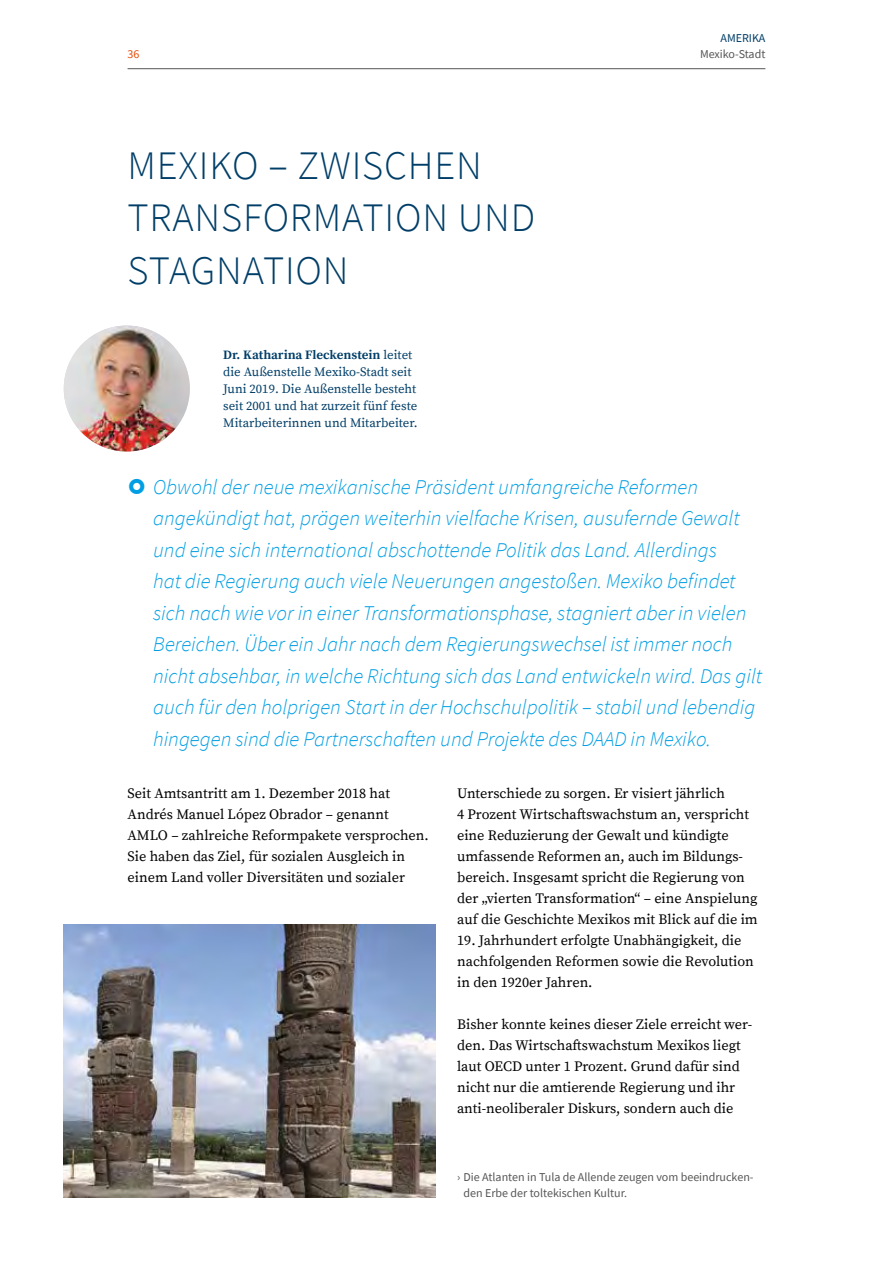
<style>
.page{position:relative;width:893px;height:1263px;background:#fff}
.page>*{position:absolute;margin:0;border:0;box-sizing:border-box;transform-origin:0 0}
.t1{font:300 40.5px/52.5px "Source Sans Pro";letter-spacing:.02em;color:#003e68}
.t2{font:italic 300 21px/31.5px "Source Sans Pro";color:#009ee3}
.t3{font:14.25px/21px "Source Serif Pro";color:#000}
.t4{font:12.75px/17px "Source Serif Pro";color:#003e68}
.t5{font:12px/16.5px "Source Sans Pro";color:#565655}
.t6{font:12px "Source Sans Pro";color:#003e68}
.t7{font:12px "Source Sans Pro";color:#e94c05}
.s1{font-weight:700}
</style>
<div class="page">
<img style="left:64px;top:326px;width:126px;height:126px;border-radius:63px">
<img style="left:64px;top:924px;width:372px;height:273px">
<hr style="left:128px;top:68px;width:637px;height:1px;background:#565655">
<p class="t6" style="left:720px;top:30px;width:46px">AMERIKA</p>
<p class="t7" style="left:128px;top:46px;width:13px">36</p>
<p class="t5" style="left:700px;top:46px;width:67px">Mexiko-Stadt</p>
<h1 class="t1" style="left:128px;top:139px;width:409px">MEXIKO – ZWISCHEN<br>TRANSFORMATION UND<br>STAGNATION</h1>
<p class="t4" style="left:223px;top:347px;width:196px"><span class="s1">Dr. Katharina Fleckenstein</span> leitet die Außenstelle Mexiko-Stadt seit Juni 2019. Die Außenstelle besteht seit 2001 und hat zurzeit fünf feste Mitarbeiterinnen und Mitarbeiter.</p>
<p class="t2" style="left:153px;top:471px;width:611px">Obwohl der neue mexikanische Präsident umfangreiche Reformen angekündigt hat, prägen weiterhin vielfache Krisen, ausufernde Gewalt und eine sich international abschottende Politik das Land. Allerdings<br>hat die Regierung auch viele Neuerungen angestoßen. Mexiko befindet sich nach wie vor in einer Transformationsphase, stagniert aber in vielen Bereichen. Über ein Jahr nach dem Regierungswechsel ist immer noch nicht absehbar, in welche Richtung sich das Land entwickeln wird. Das gilt auch für den holprigen Start in der Hochschulpolitik – stabil und lebendig hingegen sind die Partnerschaften und Projekte des DAAD in Mexiko.</p>
<p class="t3" style="left:128px;top:783px;width:303px">Seit Amtsantritt am 1. Dezember 2018 hat Andrés Manuel López Obrador – genannt AMLO – zahlreiche Reformpakete versprochen.<br>Sie haben das Ziel, für sozialen Ausgleich in einem Land voller Diversitäten und sozialer</p>
<p class="t3" style="left:457px;top:783px;width:302px">Unterschiede zu sorgen. Er visiert jährlich<br>4 Prozent Wirtschaftswachstum an, verspricht eine Reduzierung der Gewalt und kündigte umfassende Reformen an, auch im Bildungs&shy;bereich. Insgesamt spricht die Regierung von der „vierten Transformation“ – eine Anspielung auf die Geschichte Mexikos mit Blick auf die im</p>
<p class="t3" style="left:457px;top:930px;width:298px">19. Jahrhundert erfolgte Unabhängigkeit, die nachfolgenden Reformen sowie die Revolution in den 1920er Jahren.</p>
<p class="t3" style="left:457px;top:1014px;width:297px">Bisher konnte keines dieser Ziele erreicht wer&shy;den. Das Wirtschaftswachstum Mexikos liegt laut OECD unter 1 Prozent. Grund dafür sind nicht nur die amtierende Regierung und ihr anti-neoliberaler Diskurs, sondern auch die</p>
<p class="t5" style="left:463px;top:1168px;width:292px;text-indent:-6px">› Die Atlanten in Tula de Allende zeugen vom beeindrucken&shy;den Erbe der toltekischen Kultur.</p>
</div>
